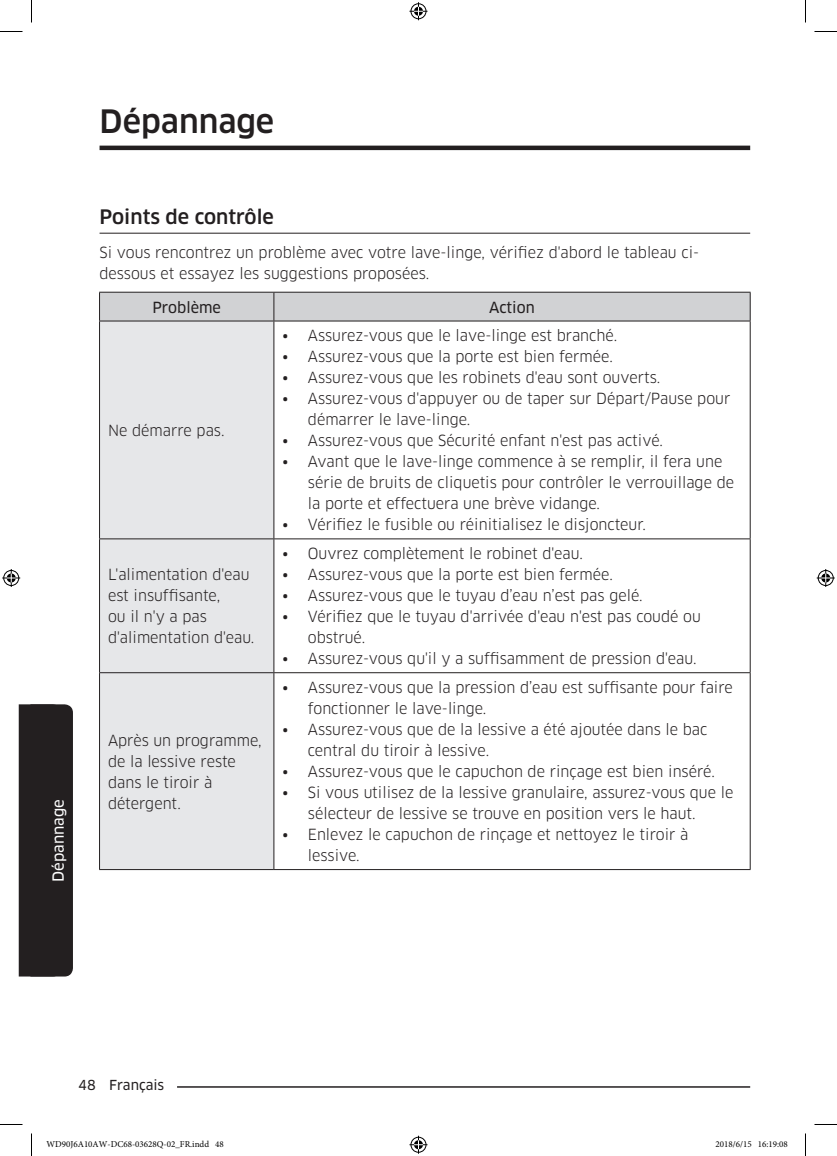
<style>
.page{position:relative;width:837px;height:1156px;background:#fff}
.page>*{position:absolute;margin:0;border:0;box-sizing:border-box;transform-origin:0 0}
.t1{font:500 31.5px "Samsung Clan Pro";color:#231f20}
.t2{font:500 19.5px "Samsung Clan Pro";color:#231f20}
.t3{font:15px/21px "Samsung Clan Pro";color:#231f20}
.t4{font:15px "Samsung Clan Pro News";color:#231f20}
.t5{font:15px "Samsung Clan Pro News";color:#fff}
.t6{font:13.5px "Samsung Clan Pro News";color:#231f20}
.t7{font:9px "Minion Pro";color:#000}
.s1{font-family:"Samsung Clan Pro News"}
</style>
<div class="page">
<hr style="left:100px;top:1086px;width:650px;height:1px;background:#231f20">
<div style="left:78px;top:1077px;width:99px;height:15px;background:#fff"></div>
<div style="left:19px;top:704px;width:54px;height:272px;background:#231f20"></div>
<hr style="left:100px;top:146px;width:650px;height:4px;background:#231f20">
<hr style="left:100px;top:233px;width:650px;height:1px;background:#231f20">
<div style="left:100px;top:322px;width:173px;height:547px;background:#e6e7e9"></div>
<svg style="left:99px;top:292px;width:652px;height:29px;background:#c8c9cb"></svg>
<hr style="left:99px;top:321px;width:175px;height:1px;background:#231f20">
<hr style="left:99px;top:321px;width:1px;height:217px;background:#231f20">
<hr style="left:274px;top:321px;width:476px;height:1px;background:#231f20">
<hr style="left:273px;top:321px;width:1px;height:217px;background:#231f20">
<hr style="left:750px;top:321px;width:1px;height:217px;background:#231f20">
<hr style="left:99px;top:538px;width:175px;height:1px;background:#231f20">
<hr style="left:99px;top:539px;width:1px;height:133px;background:#231f20">
<hr style="left:274px;top:538px;width:476px;height:1px;background:#231f20">
<hr style="left:273px;top:539px;width:1px;height:133px;background:#231f20">
<hr style="left:750px;top:539px;width:1px;height:133px;background:#231f20">
<hr style="left:99px;top:672px;width:175px;height:1px;background:#231f20">
<hr style="left:99px;top:673px;width:1px;height:196px;background:#231f20">
<hr style="left:274px;top:672px;width:476px;height:1px;background:#231f20">
<hr style="left:273px;top:673px;width:1px;height:196px;background:#231f20">
<hr style="left:750px;top:673px;width:1px;height:196px;background:#231f20">
<hr style="left:99px;top:869px;width:175px;height:1px;background:#231f20">
<hr style="left:274px;top:869px;width:476px;height:1px;background:#231f20">
<svg style="left:0;top:31px;width:22px;height:1px"></svg>
<svg style="left:814px;top:31px;width:23px;height:1px"></svg>
<svg style="left:0;top:1124px;width:22px;height:1px"></svg>
<svg style="left:814px;top:1124px;width:23px;height:1px"></svg>
<svg style="left:31px;top:0;width:1px;height:22px"></svg>
<svg style="left:31px;top:1133px;width:1px;height:23px"></svg>
<svg style="left:805px;top:0;width:1px;height:22px"></svg>
<svg style="left:805px;top:1133px;width:1px;height:23px"></svg>
<svg style="left:409px;top:2px;width:18px;height:18px"></svg>
<svg style="left:409px;top:1136px;width:18px;height:18px"></svg>
<svg style="left:2px;top:569px;width:18px;height:18px"></svg>
<svg style="left:817px;top:569px;width:18px;height:18px"></svg>
<h1 class="t1" style="left:100px;top:103px;width:176px">Dépannage</h1>
<h2 class="t2" style="left:100px;top:206px;width:176px">Points de contrôle</h2>
<p class="t3" style="left:100px;top:242px;width:601px">Si vous rencontrez un problème avec votre lave-linge, vérifiez d'abord le tableau ci&shy;dessous et essayez les suggestions proposées.</p>
<p class="t4" style="left:152px;top:298px;width:70px">Problème</p>
<p class="t4" style="left:489px;top:298px;width:47px">Action</p>
<p class="t5" style="left:50px;top:882px;width:84px;rotate:-90deg">Dépannage</p>
<p class="t3" style="left:108px;top:420px;width:118px">Ne démarre pas.</p>
<p class="t3" style="left:108px;top:564px;width:148px">L'alimentation d'eau est insuffisante,<br>ou il n'y a pas d'alimentation d'eau.</p>
<p class="t3" style="left:108px;top:729px;width:155px">Après un programme, de la lessive reste dans le tiroir à détergent.</p>
<p class="t3" style="left:282px;top:325px;width:336px"><span class="s1">•</span> Assurez-vous que le lave-linge est branché.</p>
<p class="t3" style="left:282px;top:346px;width:332px"><span class="s1">•</span> Assurez-vous que la porte est bien fermée.</p>
<p class="t3" style="left:282px;top:367px;width:379px"><span class="s1">•</span> Assurez-vous que les robinets d'eau sont ouverts.</p>
<p class="t3" style="left:308px;top:388px;width:424px;text-indent:-26px"><span class="s1">•</span> Assurez-vous d'appuyer ou de taper sur Départ/Pause pour démarrer le lave-linge.</p>
<p class="t3" style="left:282px;top:430px;width:382px"><span class="s1">•</span> Assurez-vous que Sécurité enfant n'est pas activé.</p>
<p class="t3" style="left:308px;top:451px;width:428px;text-indent:-26px"><span class="s1">•</span> Avant que le lave-linge commence à se remplir, il fera une série de bruits de cliquetis pour contrôler le verrouillage de la porte et effectuera une brève vidange.</p>
<p class="t3" style="left:282px;top:514px;width:365px"><span class="s1">•</span> Vérifiez le fusible ou réinitialisez le disjoncteur.</p>
<p class="t3" style="left:282px;top:543px;width:302px"><span class="s1">•</span> Ouvrez complètement le robinet d'eau.</p>
<p class="t3" style="left:282px;top:564px;width:332px"><span class="s1">•</span> Assurez-vous que la porte est bien fermée.</p>
<p class="t3" style="left:282px;top:585px;width:362px"><span class="s1">•</span> Assurez-vous que le tuyau d’eau n’est pas gelé.</p>
<p class="t3" style="left:308px;top:606px;width:394px;text-indent:-26px"><span class="s1">•</span> Vérifiez que le tuyau d'arrivée d'eau n'est pas coudé ou obstrué.</p>
<p class="t3" style="left:282px;top:648px;width:416px"><span class="s1">•</span> Assurez-vous qu'il y a suffisamment de pression d'eau.</p>
<p class="t3" style="left:308px;top:677px;width:426px;text-indent:-26px"><span class="s1">•</span> Assurez-vous que la pression d’eau est suffisante pour faire fonctionner le lave-linge.</p>
<p class="t3" style="left:308px;top:719px;width:401px;text-indent:-26px"><span class="s1">•</span> Assurez-vous que de la lessive a été ajoutée dans le bac central du tiroir à lessive.</p>
<p class="t3" style="left:282px;top:761px;width:434px"><span class="s1">•</span> Assurez-vous que le capuchon de rinçage est bien inséré.</p>
<p class="t3" style="left:308px;top:782px;width:427px;text-indent:-26px"><span class="s1">•</span> Si vous utilisez de la lessive granulaire, assurez-vous que le sélecteur de lessive se trouve en position vers le haut.</p>
<p class="t3" style="left:308px;top:824px;width:382px;text-indent:-26px"><span class="s1">•</span> Enlevez le capuchon de rinçage et nettoyez le tiroir à lessive.</p>
<p class="t6" style="left:78px;top:1077px;width:88px">48 Français</p>
<p class="t7" style="left:46px;top:1138px;width:179px">WD90J6A10AW-DC68-03628Q-02_FR.indd 48</p>
<p class="t7" style="left:715px;top:1138px;width:74px">2018/6/15 16:19:08</p>
</div>
